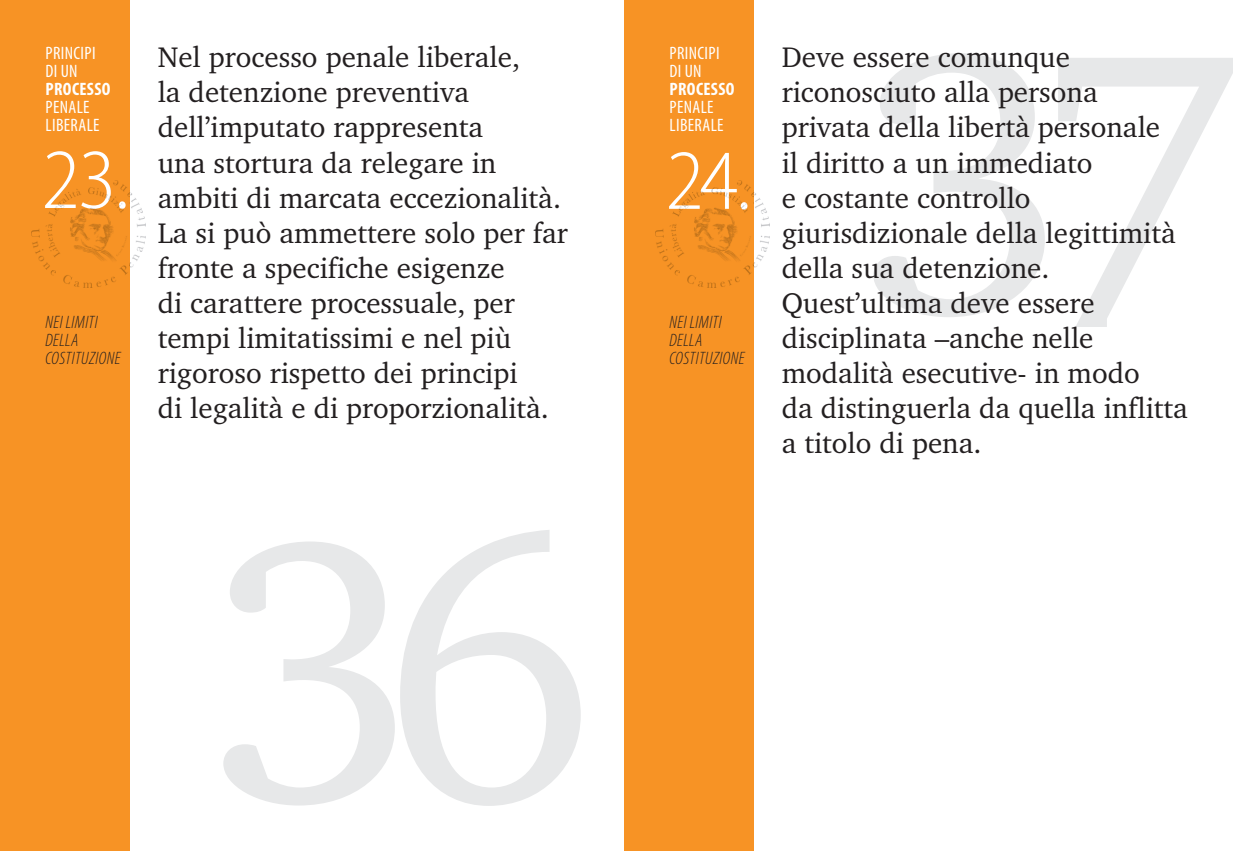
<style>
.page{position:relative;width:1248px;height:851px;background:#fff}
.page>*{position:absolute;margin:0;border:0;box-sizing:border-box;transform-origin:0 0}
.t1{font:300 semi-condensed 86px "Myriad Pro";color:#fff}
.t2{font:29px/35px "Charter BT Pro";color:#231f20}
.t3{font:condensed 18px/18px "Myriad Pro";letter-spacing:.02em;color:#fff}
.t4{font:italic 300 condensed 18px/18px "Myriad Pro";letter-spacing:.02em;color:#231f20}
.t5{font:700 condensed 18px "Myriad Pro";letter-spacing:.02em;color:#fff}
</style>
<div class="page">
<svg style="left:223px;top:530px;width:357px;height:275px"></svg>
<svg style="left:873px;top:53px;width:359px;height:274px"></svg>
<div style="left:0;top:0;width:129px;height:850px;background:#f79325"></div>
<div style="left:624px;top:0;width:129px;height:850px;background:#f79325"></div>
<img style="left:32px;top:180px;width:113px;height:107px">
<img style="left:45px;top:180px;width:81px;height:29px">
<img style="left:655px;top:180px;width:114px;height:107px">
<img style="left:669px;top:180px;width:78px;height:29px">
<p class="t2" style="left:158px;top:40px;width:412px">Nel processo penale liberale,<br>la detenzione preventiva dell’imputato rappresenta<br>una stortura da relegare in ambiti di marcata eccezionalità.<br>La si può ammettere solo per far fronte a specifiche esigenze<br>di carattere processuale, per tempi limitatissimi e nel più rigoroso rispetto dei principi<br>di legalità e di proporzionalità.</p>
<p class="t3" style="left:46px;top:45px;width:52px">PRINCIPI<br>DI UN</p>
<p class="t5" style="left:46px;top:83px;width:66px">PROCESSO</p>
<p class="t3" style="left:46px;top:99px;width:56px">PENALE<br>LIBERALE</p>
<p class="t3" style="left:669px;top:45px;width:52px">PRINCIPI<br>DI UN</p>
<p class="t5" style="left:669px;top:83px;width:66px">PROCESSO</p>
<p class="t3" style="left:669px;top:99px;width:56px">PENALE<br>LIBERALE</p>
<h1 class="t1" style="left:41px;top:147px;width:89px">23.</h1>
<h1 class="t1" style="left:665px;top:148px;width:87px">24.</h1>
<p class="t4" style="left:46px;top:314px;width:76px">NEI LIMITI<br>DELLA<br>COSTITUZIONE</p>
<p class="t4" style="left:669px;top:314px;width:76px">NEI LIMITI<br>DELLA<br>COSTITUZIONE</p>
<p class="t2" style="left:781px;top:40px;width:408px">Deve essere comunque riconosciuto alla persona privata della libertà personale<br>il diritto a un immediato<br>e costante controllo giurisdizionale della legittimità della sua detenzione.<br>Quest’ultima deve essere disciplinata –anche nelle modalità esecutive- in modo<br>da distinguerla da quella inflitta a titolo di pena.</p>
</div>
